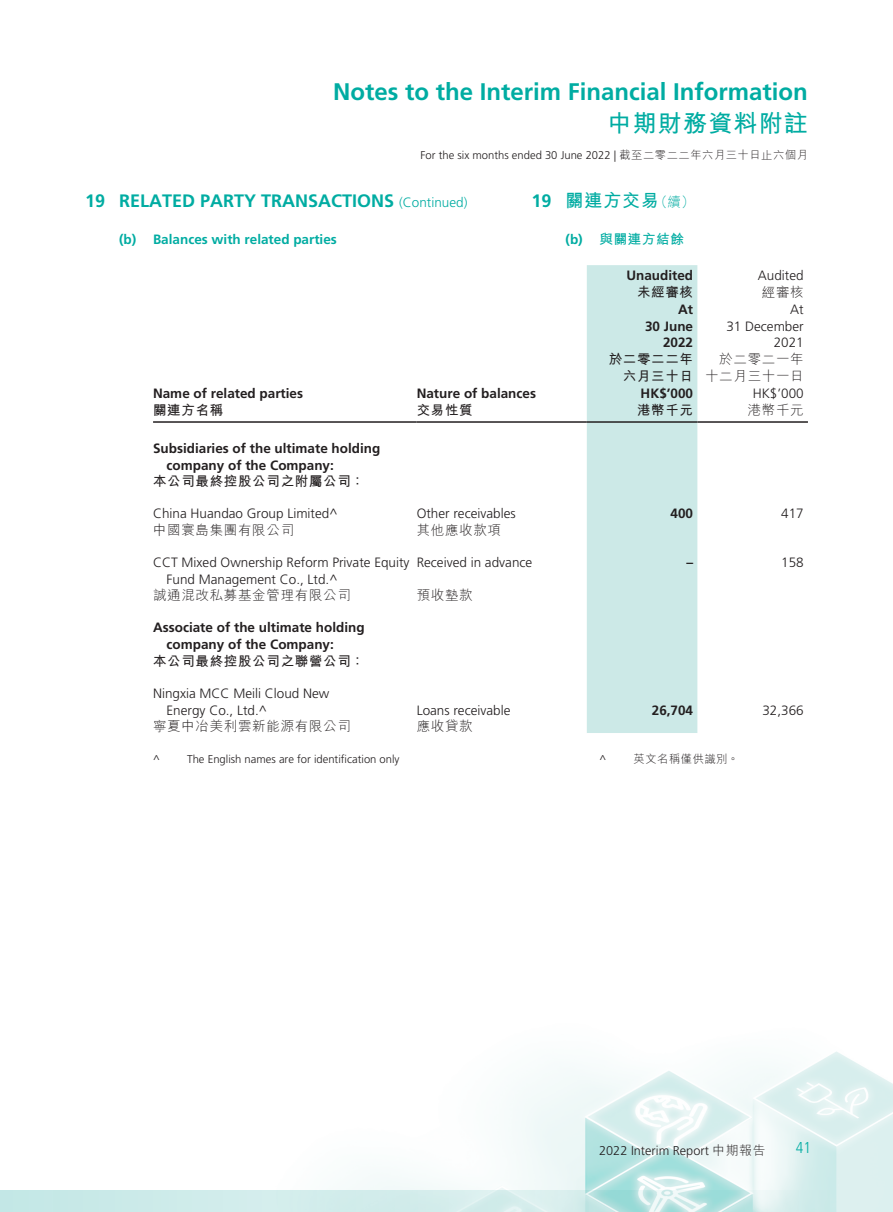
<style>
.page{position:relative;width:893px;height:1212px;background:#fff}
.page>*{position:absolute;margin:0;border:0;box-sizing:border-box;transform-origin:0 0}
.t1{font:700 24px "Frutiger LT Std";color:#00aca2}
.t2{font:700 24px "M Hei HK";letter-spacing:.05em;color:#00aca2}
._01_H1{font:700 18px "Frutiger LT Std";color:#00aca2}
._01_H1-2{font:700 18px "M Hei HK";letter-spacing:.05em;color:#00aca2}
.t3{font:300 condensed 15.75px "Frutiger LT Std";color:#00aca2}
._00_txt{font:300 13.5px "Frutiger LT Std";color:#231f20}
._00_txt-2{font:700 13.5px "Frutiger LT Std";color:#231f20}
._50_Table_txt{font:700 13.5px "Frutiger LT Std";color:#231f20}
._00_txt-3{font:700 13.5px "M Hei HK";letter-spacing:.05em;color:#231f20}
._00_txt-4{font:300 13.5px "M Hei HK";letter-spacing:.05em;color:#231f20}
._50_Table_txt-2{font:300 13.5px "Frutiger LT Std";color:#231f20}
._50_Table_txt-3{font:300 13.5px "M Hei HK";letter-spacing:.05em;color:#231f20}
._02_H2{font:700 13.5px "Frutiger LT Std";color:#00aca2}
._50_Table_txt-4{font:700 13.5px "M Hei HK";letter-spacing:.05em;color:#231f20}
._02_H2-2{font:700 13.5px "M Hei HK";letter-spacing:.05em;color:#00aca2}
.t4{font:300 12.75px "Frutiger LT Std";color:#231f20}
._06_Notes{font:300 11.25px "Frutiger LT Std";color:#231f20}
._06_Notes-2{font:300 11.25px "M Hei HK";letter-spacing:.05em;color:#231f20}
.s1{font-family:"M Hei HK"}
.s2{font-family:"Frutiger LT Std"}
.s3{font-weight:300;font-size:13.5px}
</style>
<div class="page">
<div style="left:0;top:1191px;width:893px;height:21px;background:#c4e8e6"></div>
<img style="left:53px;top:1051px;width:840px;height:161px">
<div style="left:587px;top:265px;width:110px;height:468px;background:#cce9e7"></div>
<hr style="left:153px;top:421px;width:264px;height:2px;background:#231f20">
<hr style="left:417px;top:421px;width:170px;height:2px;background:#231f20">
<hr style="left:587px;top:421px;width:110px;height:2px;background:#231f20">
<hr style="left:697px;top:421px;width:111px;height:2px;background:#231f20">
<h1 class="t1" style="left:333px;top:78px;width:476px">Notes to the Interim Financial Information</h1>
<h1 class="t2" style="left:607px;top:105px;width:202px">中期財務資料附註</h1>
<p class="_06_Notes" style="left:421px;top:149px;width:389px">For the six months ended 30 June 2022 | <span class="s1">截至二零二二年六月三十日止六個月</span></p>
<p class="_01_H1-2" style="left:531px;top:188px;width:165px"><span class="s2">19</span> 關連方交易<span class="s3">（續）</span></p>
<p class="_02_H2-2" style="left:565px;top:229px;width:120px"><span class="s2">(b)</span> 與關連方結餘</p>
<p class="_01_H1" style="left:85px;top:191px;width:384px">19 RELATED PARTY TRANSACTIONS <span class="s3">(Continued)</span></p>
<p class="_02_H2" style="left:119px;top:231px;width:219px">(b) Balances with related parties</p>
<p class="_50_Table_txt" style="left:626px;top:268px;width:68px">Unaudited</p>
<p class="_50_Table_txt-2" style="left:758px;top:268px;width:47px">Audited</p>
<p class="_50_Table_txt-4" style="left:637px;top:282px;width:58px">未經審核</p>
<p class="_50_Table_txt-3" style="left:762px;top:285px;width:43px">經審核</p>
<p class="_50_Table_txt" style="left:678px;top:301px;width:16px">At</p>
<p class="_50_Table_txt" style="left:645px;top:318px;width:50px">30 June</p>
<p class="_50_Table_txt" style="left:663px;top:335px;width:32px">2022</p>
<p class="_50_Table_txt-2" style="left:790px;top:301px;width:15px">At</p>
<p class="_50_Table_txt-2" style="left:726px;top:318px;width:79px">31 December</p>
<p class="_50_Table_txt-2" style="left:774px;top:335px;width:32px">2021</p>
<p class="_50_Table_txt-4" style="left:609px;top:349px;width:86px">於二零二二年</p>
<p class="_50_Table_txt-4" style="left:623px;top:366px;width:72px">六月三十日</p>
<p class="_50_Table_txt-3" style="left:719px;top:352px;width:86px">於二零二一年</p>
<p class="_50_Table_txt-3" style="left:705px;top:369px;width:100px">十二月三十一日</p>
<p class="_50_Table_txt" style="left:153px;top:385px;width:152px">Name of related parties</p>
<p class="_50_Table_txt" style="left:417px;top:385px;width:121px">Nature of balances</p>
<p class="_50_Table_txt" style="left:641px;top:385px;width:54px">HK$’000</p>
<p class="_50_Table_txt-2" style="left:753px;top:385px;width:53px">HK$’000</p>
<p class="_00_txt-3" style="left:153px;top:400px;width:72px">關連方名稱</p>
<p class="_00_txt-3" style="left:417px;top:400px;width:58px">交易性質</p>
<p class="_50_Table_txt-4" style="left:637px;top:400px;width:58px">港幣千元</p>
<p class="_50_Table_txt-3" style="left:748px;top:403px;width:58px">港幣千元</p>
<p class="_00_txt-2" style="left:153px;top:440px;width:229px">Subsidiaries of the ultimate holding</p>
<p class="_00_txt-2" style="left:167px;top:457px;width:169px">company of the Company:</p>
<p class="_00_txt-3" style="left:153px;top:472px;width:213px">本公司最終控股公司之附屬公司：</p>
<p class="_00_txt" style="left:153px;top:506px;width:186px">China Huandao Group Limited^</p>
<p class="_00_txt" style="left:417px;top:506px;width:100px">Other receivables</p>
<p class="_50_Table_txt" style="left:671px;top:506px;width:24px">400</p>
<p class="_50_Table_txt-2" style="left:781px;top:506px;width:24px">417</p>
<p class="_00_txt-4" style="left:153px;top:523px;width:143px">中國寰島集團有限公司</p>
<p class="_50_Table_txt-3" style="left:417px;top:523px;width:86px">其他應收款項</p>
<p class="_00_txt" style="left:153px;top:554px;width:258px">CCT Mixed Ownership Reform Private Equity</p>
<p class="_00_txt" style="left:167px;top:571px;width:172px">Fund Management Co., Ltd.^</p>
<p class="_00_txt" style="left:417px;top:554px;width:117px">Received in advance</p>
<p class="_50_Table_txt" style="left:686px;top:554px;width:8px">–</p>
<p class="_50_Table_txt-2" style="left:781px;top:554px;width:24px">158</p>
<p class="_00_txt-4" style="left:153px;top:589px;width:199px">誠通混改私募基金管理有限公司</p>
<p class="_50_Table_txt-3" style="left:417px;top:589px;width:58px">預收墊款</p>
<p class="_00_txt-2" style="left:153px;top:620px;width:213px">Associate of the ultimate holding</p>
<p class="_00_txt-2" style="left:167px;top:636px;width:169px">company of the Company:</p>
<p class="_00_txt-3" style="left:153px;top:651px;width:213px">本公司最終控股公司之聯營公司：</p>
<p class="_00_txt" style="left:153px;top:685px;width:178px">Ningxia MCC Meili Cloud New</p>
<p class="_00_txt" style="left:167px;top:702px;width:102px">Energy Co., Ltd.^</p>
<p class="_00_txt" style="left:417px;top:702px;width:95px">Loans receivable</p>
<p class="_00_txt-2" style="left:652px;top:702px;width:43px">26,704</p>
<p class="_00_txt" style="left:762px;top:702px;width:43px">32,366</p>
<p class="_00_txt-4" style="left:153px;top:719px;width:199px">寧夏中冶美利雲新能源有限公司</p>
<p class="_50_Table_txt-3" style="left:417px;top:719px;width:58px">應收貸款</p>
<p class="_06_Notes" style="left:153px;top:752px;width:8px">^</p>
<p class="_06_Notes" style="left:187px;top:752px;width:214px">The English names are for identification only</p>
<p class="_06_Notes" style="left:600px;top:752px;width:8px">^</p>
<p class="_06_Notes-2" style="left:634px;top:752px;width:107px">英文名稱僅供識別。</p>
<p class="t4" style="left:599px;top:1143px;width:168px">2022 Interim Report <span class="s1">中期報告</span></p>
<p class="t3" style="left:796px;top:1138px;width:17px">41</p>
</div>
